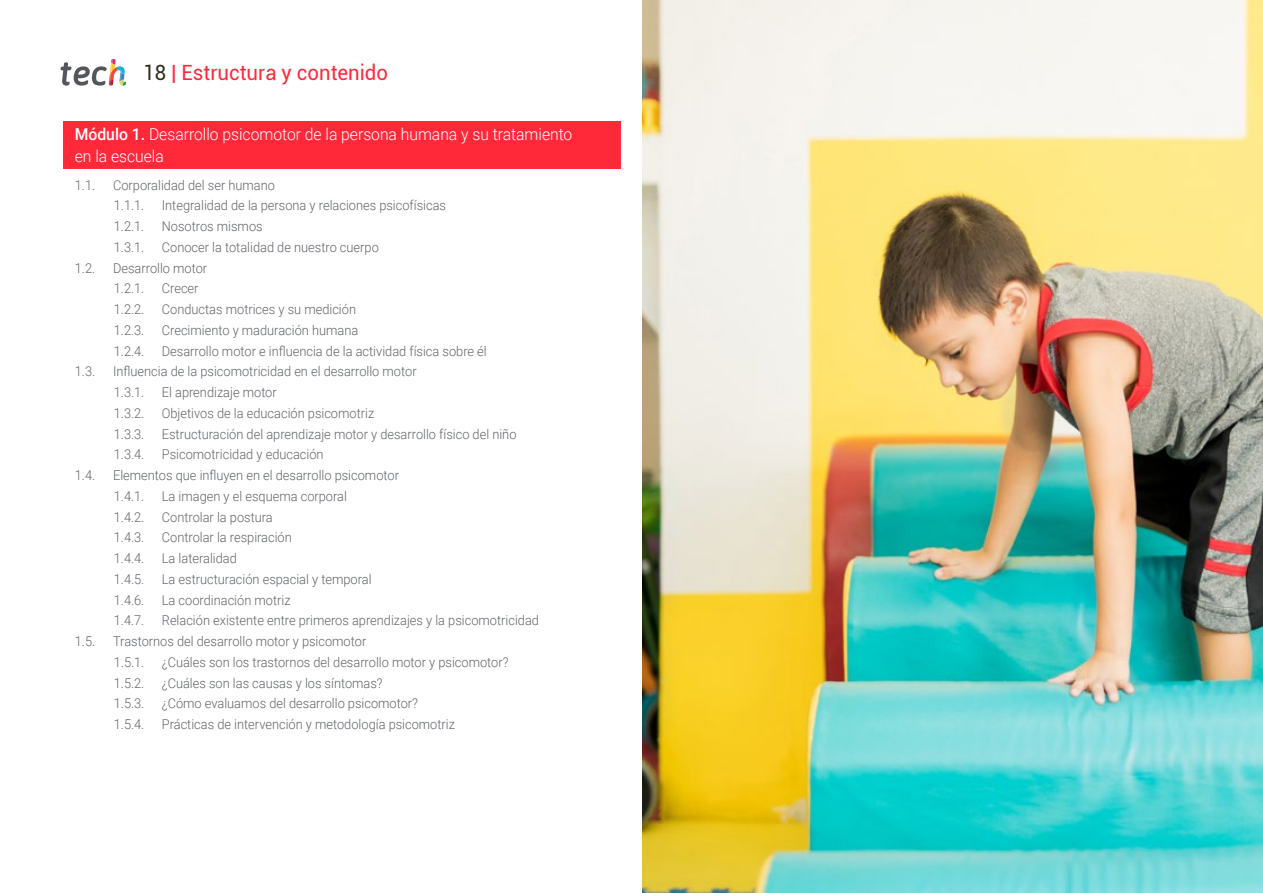
<style>
.page{position:relative;width:1263px;height:893px;background:#fff}
.page>*{position:absolute;margin:0;border:0;box-sizing:border-box;transform-origin:0 0}
.t1{font:21px "Roboto";color:#ff293a}
.t2{font:300 16.5px/22.5px "Roboto";color:#fff;scale:.95 1}
.t3{font:300 13.5px/20.7px "Roboto";color:#61646a;scale:.95 1}
.s1{color:#312e20}
.s2{font-weight:500}
</style>
<div class="page">
<div style="left:64px;top:121px;width:557px;height:48px;background:#ff293a"></div>
<svg style="left:61px;top:59px;width:65px;height:27px"></svg>
<img style="left:642px;top:0;width:621px;height:893px">
<h1 class="t1" style="left:144px;top:57px;width:246px"><span class="s1">18</span> | Estructura y contenido</h1>
<p class="t2" style="left:75px;top:122px;width:525px"><span class="s2">Módulo 1.</span> Desarrollo psicomotor de la persona humana y su tratamiento en la escuela</p>
<p class="t3" style="left:75px;top:174px;width:23px">1.1.</p>
<p class="t3" style="left:113px;top:174px;width:172px">Corporalidad del ser humano<br>1.1.1.</p>
<p class="t3" style="left:162px;top:195px;width:301px">Integralidad de la persona y relaciones psicofísicas</p>
<p class="t3" style="left:114px;top:215px;width:34px">1.2.1.</p>
<p class="t3" style="left:162px;top:215px;width:108px">Nosotros mismos</p>
<p class="t3" style="left:114px;top:236px;width:34px">1.3.1.</p>
<p class="t3" style="left:162px;top:236px;width:230px">Conocer la totalidad de nuestro cuerpo</p>
<p class="t3" style="left:75px;top:257px;width:23px">1.2.</p>
<p class="t3" style="left:113px;top:257px;width:101px">Desarrollo motor<br>1.2.1.</p>
<p class="t3" style="left:162px;top:278px;width:40px">Crecer</p>
<p class="t3" style="left:114px;top:298px;width:34px">1.2.2.</p>
<p class="t3" style="left:162px;top:298px;width:206px">Conductas motrices y su medición</p>
<p class="t3" style="left:114px;top:319px;width:34px">1.2.3.</p>
<p class="t3" style="left:162px;top:319px;width:208px">Crecimiento y maduración humana</p>
<p class="t3" style="left:114px;top:340px;width:34px">1.2.4.</p>
<p class="t3" style="left:162px;top:340px;width:343px">Desarrollo motor e influencia de la actividad física sobre él</p>
<p class="t3" style="left:75px;top:361px;width:23px">1.3.</p>
<p class="t3" style="left:113px;top:361px;width:321px">Influencia de la psicomotricidad en el desarrollo motor<br>1.3.1.</p>
<p class="t3" style="left:162px;top:381px;width:122px">El aprendizaje motor</p>
<p class="t3" style="left:114px;top:402px;width:34px">1.3.2.</p>
<p class="t3" style="left:162px;top:402px;width:225px">Objetivos de la educación psicomotriz</p>
<p class="t3" style="left:114px;top:423px;width:34px">1.3.3.</p>
<p class="t3" style="left:162px;top:423px;width:375px">Estructuración del aprendizaje motor y desarrollo físico del niño</p>
<p class="t3" style="left:114px;top:444px;width:34px">1.3.4.</p>
<p class="t3" style="left:162px;top:444px;width:172px">Psicomotricidad y educación</p>
<p class="t3" style="left:75px;top:464px;width:23px">1.4.</p>
<p class="t3" style="left:113px;top:464px;width:302px">Elementos que influyen en el desarrollo psicomotor<br>1.4.1.</p>
<p class="t3" style="left:162px;top:485px;width:196px">La imagen y el esquema corporal</p>
<p class="t3" style="left:114px;top:506px;width:34px">1.4.2.</p>
<p class="t3" style="left:162px;top:506px;width:118px">Controlar la postura</p>
<p class="t3" style="left:114px;top:527px;width:34px">1.4.3.</p>
<p class="t3" style="left:162px;top:527px;width:138px">Controlar la respiración</p>
<p class="t3" style="left:114px;top:547px;width:34px">1.4.4.</p>
<p class="t3" style="left:162px;top:547px;width:81px">La lateralidad</p>
<p class="t3" style="left:114px;top:568px;width:34px">1.4.5.</p>
<p class="t3" style="left:162px;top:568px;width:222px">La estructuración espacial y temporal</p>
<p class="t3" style="left:114px;top:589px;width:34px">1.4.6.</p>
<p class="t3" style="left:162px;top:589px;width:137px">La coordinación motriz</p>
<p class="t3" style="left:114px;top:610px;width:34px">1.4.7.</p>
<p class="t3" style="left:162px;top:610px;width:398px">Relación existente entre primeros aprendizajes y la psicomotricidad</p>
<p class="t3" style="left:75px;top:630px;width:23px">1.5.</p>
<p class="t3" style="left:113px;top:630px;width:268px">Trastornos del desarrollo motor y psicomotor<br>1.5.1.</p>
<p class="t3" style="left:162px;top:651px;width:366px">¿Cuáles son los trastornos del desarrollo motor y psicomotor?</p>
<p class="t3" style="left:114px;top:672px;width:34px">1.5.2.</p>
<p class="t3" style="left:162px;top:672px;width:234px">¿Cuáles son las causas y los síntomas?</p>
<p class="t3" style="left:114px;top:693px;width:34px">1.5.3.</p>
<p class="t3" style="left:162px;top:693px;width:271px">¿Cómo evaluamos del desarrollo psicomotor?</p>
<p class="t3" style="left:114px;top:713px;width:34px">1.5.4.</p>
<p class="t3" style="left:162px;top:713px;width:310px">Prácticas de intervención y metodología psicomotriz</p>
</div>
